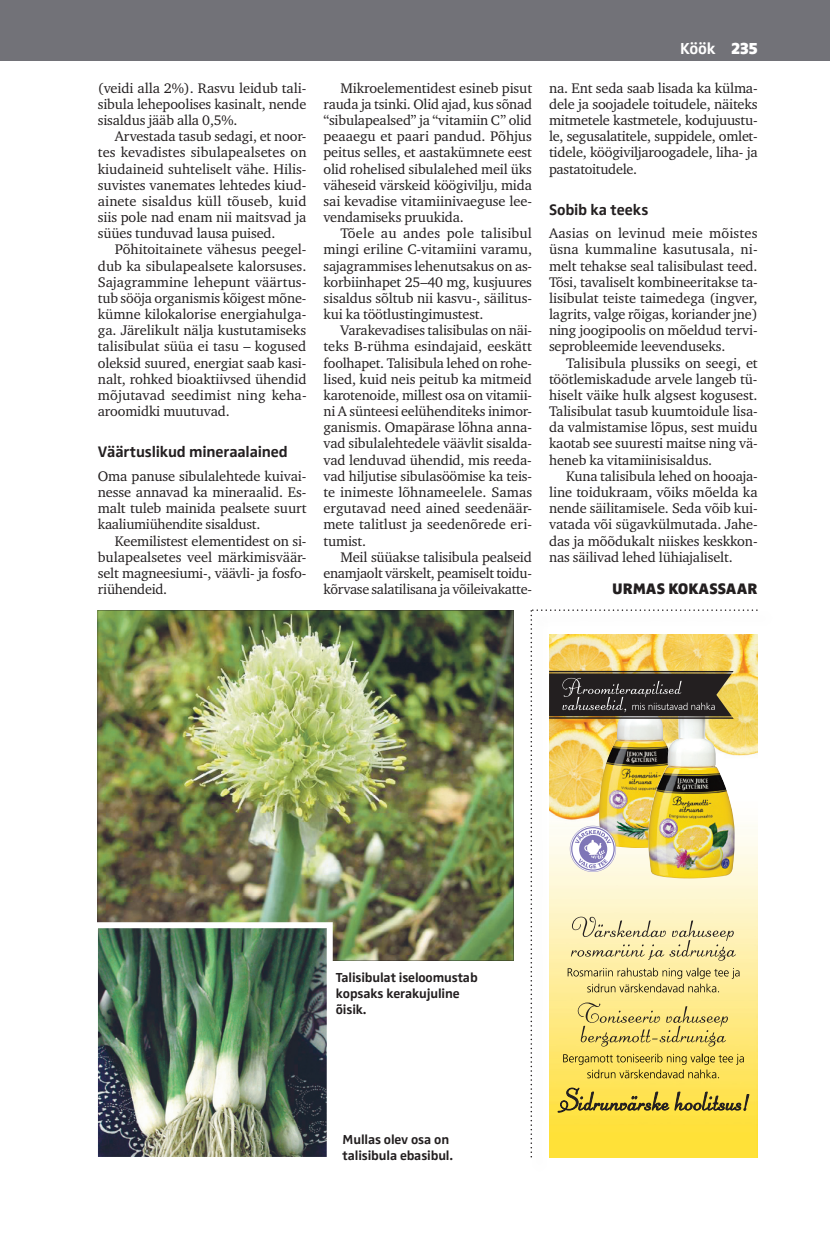
<style>
.page{position:relative;width:830px;height:1234px;background:#fff}
.page>*{position:absolute;margin:0;border:0;box-sizing:border-box;transform-origin:0 0}
.t1{font:700 16.5px "Zwo Pro";color:#fff}
.t2{font:700 15.75px "Zwo Pro";letter-spacing:-.01em;color:#231f20}
.t3{font:900 15.75px "Zwo Pro";color:#231f20}
.t4{font:14.25px/16.2px "Charter ITC";letter-spacing:-.01em;color:#231f20;text-align:justify}
.t5{font:700 13.5px/16.2px "Zwo Pro";letter-spacing:-.01em;color:#231f20}
.s1{font-weight:900}
</style>
<div class="page">
<div style="left:0;top:0;width:829px;height:60px;background:#727278"></div>
<img style="left:98px;top:610px;width:415px;height:350px">
<img style="left:97px;top:922px;width:235px;height:235px">
<img style="left:530px;top:609px;width:227px;height:548px">
<p class="t4" style="left:98px;top:80px;width:210px">(veidi alla 2%). Rasvu leidub tali&shy;sibula lehepoolises kasinalt, nende sisaldus jääb alla 0,5%.</p>
<p class="t4" style="left:98px;top:128px;width:210px;text-indent:17px">Arvestada tasub sedagi, et noor&shy;tes kevadistes sibulapealsetes on kiudaineid suhteliselt vähe. Hilis&shy;suvistes vanemates lehtedes kiud&shy;ainete sisaldus küll tõuseb, kuid siis pole nad enam nii maitsvad ja süües tunduvad lausa puised.</p>
<p class="t4" style="left:98px;top:241px;width:210px;text-indent:17px">Põhitoitainete vähesus peegel&shy;dub ka sibulapealsete kalorsuses.<br>Sajagrammine lehepunt väärtus&shy;tub sööja organismis kõigest mõne&shy;kümne kilokalorise energiahulga&shy;ga. Järelikult nälja kustutamiseks talisibulat süüa ei tasu – kogused oleksid suured, energiat saab kasi&shy;nalt, rohked bioaktiivsed ühendid mõjutavad seedimist ning keha&shy;aroomidki muutuvad.</p>
<p class="t2" style="left:98px;top:443px;width:191px">Väärtuslikud mineraalained</p>
<p class="t4" style="left:98px;top:467px;width:210px">Oma panuse sibulalehtede kuivai&shy;nesse annavad ka mineraalid. Es&shy;malt tuleb mainida pealsete suurt kaaliumiühendite sisaldust.</p>
<p class="t4" style="left:98px;top:532px;width:210px;text-indent:17px">Keemilistest elementidest on si&shy;bulapealsetes veel märkimisväär&shy;selt magneesiumi-, väävli- ja fosfo&shy;riühendeid.</p>
<p class="t4" style="left:323px;top:80px;width:210px;text-indent:17px">Mikroelementidest esineb pisut rauda ja tsinki. Olid ajad, kus sõnad “sibulapealsed” ja “vitamiin C” olid peaaegu et paari pandud. Põhjus peitus selles, et aastakümnete eest olid rohelised sibulalehed meil üks väheseid värskeid köögivilju, mida sai kevadise vitamiinivaeguse lee&shy;vendamiseks pruukida.</p>
<p class="t4" style="left:323px;top:225px;width:210px;text-indent:17px">Tõele au andes pole talisibul mingi eriline C-vitamiini varamu, sajagrammises lehenutsakus on as&shy;korbiinhapet 25–40 mg, kusjuures sisaldus sõltub nii kasvu-, säilitus&shy;kui ka töötlustingimustest.</p>
<p class="t4" style="left:323px;top:322px;width:210px;text-indent:17px">Varakevadises talisibulas on näi&shy;teks B-rühma esindajaid, eeskätt foolhapet. Talisibula lehed on rohe&shy;lised, kuid neis peitub ka mitmeid karotenoide, millest osa on vitamii&shy;ni A sünteesi eelühenditeks inimor&shy;ganismis. Omapärase lõhna anna&shy;vad sibulalehtedele väävlit sisalda&shy;vad lenduvad ühendid, mis reeda&shy;vad hiljutise sibulasöömise ka teis&shy;te inimeste lõhnameelele. Samas ergutavad need ained seedenäär&shy;mete talitlust ja seedenõrede eri&shy;tumist.</p>
<p class="t4" style="left:323px;top:548px;width:210px;text-indent:17px">Meil süüakse talisibula pealseid enamjaolt värskelt, peamiselt toidu&shy;kõrvase salatilisana ja võileivakatte-</p>
<p class="t1" style="left:680px;top:39px;width:79px">Köök <span class="s1">235</span></p>
<p class="t4" style="left:549px;top:80px;width:210px">na. Ent seda saab lisada ka külma&shy;dele ja soojadele toitudele, näiteks mitmetele kastmetele, kodujuustu&shy;le, segusalatitele, suppidele, omlet&shy;tidele, köögiviljaroogadele, liha- ja pastatoitudele.</p>
<p class="t2" style="left:549px;top:200px;width:101px">Sobib ka teeks</p>
<p class="t4" style="left:549px;top:225px;width:210px">Aasias on levinud meie mõistes üsna kummaline kasutusala, ni&shy;melt tehakse seal talisibulast teed.<br>Tõsi, tavaliselt kombineeritakse ta&shy;lisibulat teiste taimedega (ingver, lagrits, valge rõigas, koriander jne) ning joogipoolis on mõeldud tervi&shy;seprobleemide leevenduseks.</p>
<p class="t4" style="left:549px;top:354px;width:210px;text-indent:17px">Talisibula plussiks on seegi, et töötlemiskadude arvele langeb tü&shy;hiselt väike hulk algsest kogusest.<br>Talisibulat tasub kuumtoidule lisa&shy;da valmistamise lõpus, sest muidu kaotab see suuresti maitse ning vä&shy;heneb ka vitamiinisisaldus.</p>
<p class="t4" style="left:549px;top:467px;width:210px;text-indent:17px">Kuna talisibula lehed on hooaja&shy;line toidukraam, võiks mõelda ka nende säilitamisele. Seda võib kui&shy;vatada või sügavkülmutada. Jahe&shy;das ja mõõdukalt niiskes keskkon&shy;nas säilivad lehed lühiajaliselt.</p>
<p class="t3" style="left:611px;top:579px;width:147px">URMAS KOKASSAAR</p>
<p class="t5" style="left:335px;top:969px;width:143px">Talisibulat iseloomustab kopsaks kerakujuline õisik.</p>
<p class="t5" style="left:342px;top:1131px;width:112px">Mullas olev osa on talisibula ebasibul.</p>
</div>
